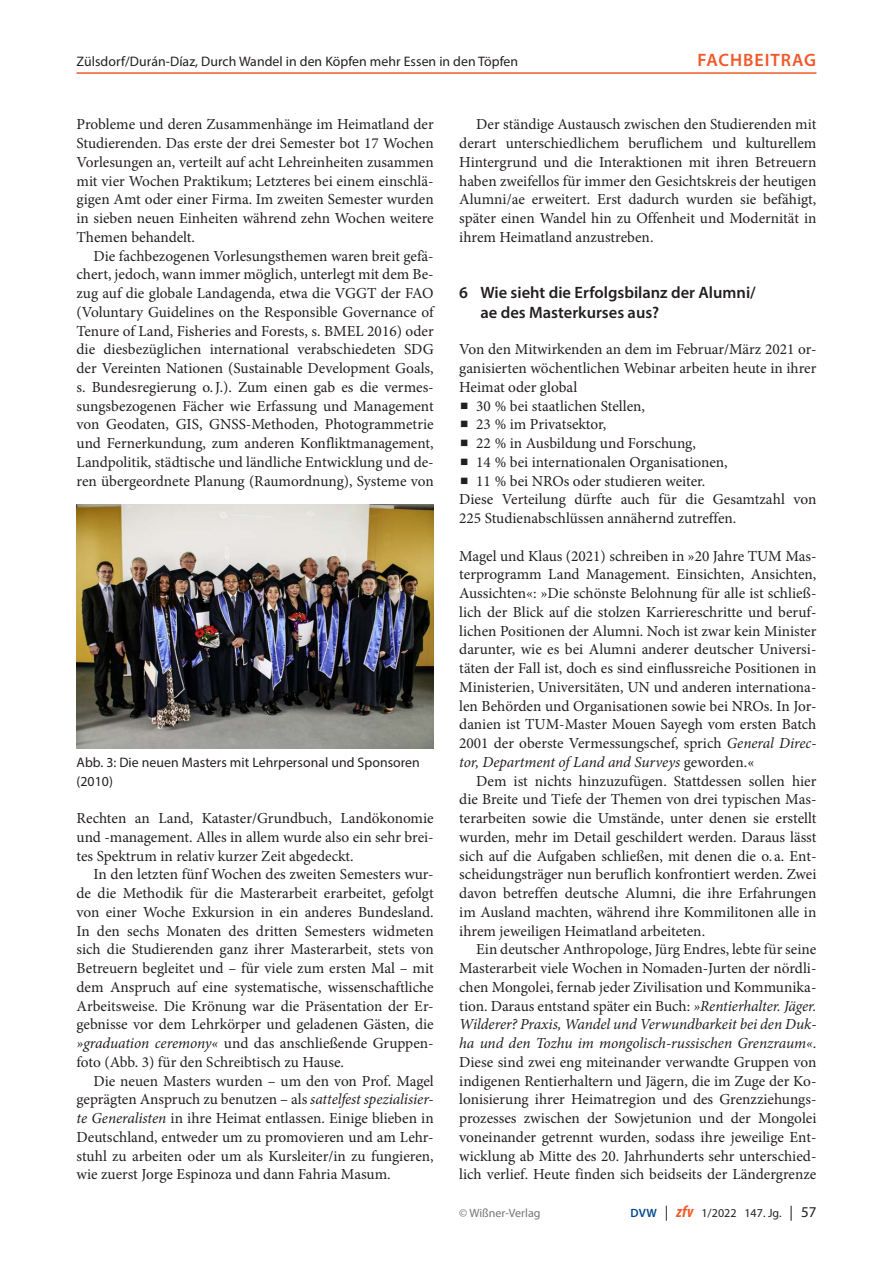
<style>
.page{position:relative;width:893px;height:1263px;background:#fff}
.page>*{position:absolute;margin:0;border:0;box-sizing:border-box;transform-origin:0 0}
.t1{font:600 18px "Myriad Pro";letter-spacing:.045em;color:#f15929}
._11_titel_1_2zg_GL-1{font:600 16.5px/20.2px "Myriad Pro";color:#231f20}
._01_normal{font:15.3px/18.8px "Minion Pro";color:#231f20;text-align:justify}
._01_normal_oEZ_AA{font:15.3px/18.8px "Minion Pro";letter-spacing:-.005em;color:#231f20;text-align:justify}
._01_normal_oEZ{font:15.3px/18.8px "Minion Pro";color:#231f20;text-align:justify}
._05_abb{font:13.8px/18.8px "Myriad Pro";letter-spacing:.005em;color:#231f20}
.t2{font:12px "Myriad Pro";letter-spacing:.005em;color:#231f20}
.t3{font:12px "Myriad Pro";color:#757679}
.s1{font-style:italic}
.s2{font-weight:600;color:#014990}
.s3{font-size:15px}
.s4{font-weight:700;font-style:italic;font-stretch:condensed;font-size:16.5px;color:#f15929}
</style>
<div class="page">
<img style="left:77px;top:504px;width:357px;height:244px">
<hr style="left:77px;top:72px;width:739px;height:2px;background:#f15929">
<p class="_05_abb" style="left:77px;top:52px;width:443px">Zülsdorf/Durán-Díaz, Durch Wandel in den Köpfen mehr Essen in den Töpfen</p>
<p class="t1" style="left:698px;top:48px;width:33px">Fachbe</p>
<p class="t1" style="left:765px;top:48px;width:53px">itrag</p>
<p class="_01_normal" style="left:77px;top:115px;width:359px">Probleme und deren Zusammenhänge im Heimatland der Studierenden. Das erste der drei Semester bot 17 Wochen Vorlesungen an, verteilt auf acht Lehreinheiten zusammen mit vier Wochen Praktikum; Letzteres bei einem einschlä&shy;gigen Amt oder einer Firma. Im zweiten Semester wurden in sieben neuen Einheiten während zehn Wochen weitere Themen behandelt.</p>
<p class="_01_normal" style="left:77px;top:246px;width:359px;text-indent:17px">Die fachbezogenen Vorlesungsthemen waren breit gefä&shy;chert, jedoch, wann immer möglich, unterlegt mit dem Be&shy;zug auf die globale Landagenda, etwa die VGGT der FAO (Voluntary Guidelines on the Responsible Governance of Tenure of Land, Fisheries and Forests, s. BMEL 2016) oder die diesbezüglichen international verabschiedeten SDG der Vereinten Nationen (Sustainable Development Goals, s. Bundesregierung o.J.). Zum einen gab es die vermes&shy;sungsbezogenen Fächer wie Erfassung und Management von Geodaten, GIS, GNSS-Methoden, Photogrammetrie und Fernerkundung, zum anderen Konfliktmanagement, Landpolitik, städtische und ländliche Entwicklung und de&shy;ren übergeordnete Planung (Raumordnung), Systeme von</p>
<p class="_05_abb" style="left:77px;top:753px;width:345px">Abb. 3: Die neuen Masters mit Lehrpersonal und Sponsoren (2010)</p>
<p class="_01_normal" style="left:77px;top:809px;width:359px">Rechten an Land, Kataster/Grundbuch, Landökonomie und -management. Alles in allem wurde also ein sehr brei&shy;tes Spektrum in relativ kurzer Zeit abgedeckt.</p>
<p class="_01_normal" style="left:77px;top:865px;width:359px;text-indent:17px">In den letzten fünf Wochen des zweiten Semesters wur&shy;de die Methodik für die Masterarbeit erarbeitet, gefolgt von einer Woche Exkursion in ein anderes Bundesland.<br>In den sechs Monaten des dritten Semesters widmeten sich die Studierenden ganz ihrer Masterarbeit, stets von Betreuern begleitet und – für viele zum ersten Mal – mit dem Anspruch auf eine systematische, wissenschaftliche Arbeitsweise. Die Krönung war die Präsentation der Er&shy;gebnisse vor dem Lehrkörper und geladenen Gästen, die <span class="s1">»graduation ceremony«</span> und das anschließende Gruppen&shy;foto (Abb. 3) für den Schreibtisch zu Hause.</p>
<p class="_01_normal" style="left:77px;top:1071px;width:359px;text-indent:17px">Die neuen Masters wurden – um den von Prof. Magel geprägten Anspruch zu benutzen – als <span class="s1">sattelfest spezialisier&shy;te Generalisten</span> in ihre Heimat entlassen. Einige blieben in Deutschland, entweder um zu promovieren und am Lehr&shy;stuhl zu arbeiten oder um als Kursleiter/in zu fungieren, wie zuerst Jorge Espinoza und dann Fahria Masum.</p>
<p class="_01_normal" style="left:459px;top:115px;width:359px;text-indent:17px">Der ständige Austausch zwischen den Studierenden mit derart unterschiedlichem beruflichem und kulturellem Hintergrund und die Interaktionen mit ihren Betreuern haben zweifellos für immer den Gesichtskreis der heutigen Alumni/ae erweitert. Erst dadurch wurden sie befähigt, später einen Wandel hin zu Offenheit und Modernität in ihrem Heimatland anzustreben.</p>
<p class="_11_titel_1_2zg_GL-1" style="left:480px;top:282px;width:277px;text-indent:-21px">6 Wie sieht die Erfolgsbilanz der Alumni/ ae des Masterkurses aus?</p>
<p class="_01_normal_oEZ" style="left:459px;top:340px;width:359px">Von den Mitwirkenden an dem im Februar/März 2021 or&shy;ganisierten wöchentlichen Webinar arbeiten heute in ihrer Heimat oder global</p>
<p class="_01_normal" style="left:476px;top:396px;width:170px">30 % bei staatlichen Stellen,</p>
<p class="_01_normal" style="left:476px;top:415px;width:132px">23 % im Privatsektor,</p>
<p class="_01_normal" style="left:476px;top:434px;width:221px">22 % in Ausbildung und Forschung,</p>
<p class="_01_normal" style="left:476px;top:453px;width:253px">14 % bei internationalen Organisationen,</p>
<p class="_01_normal" style="left:476px;top:471px;width:231px">11 % bei NROs oder studieren weiter.</p>
<p class="_01_normal_oEZ" style="left:459px;top:490px;width:359px">Diese Verteilung dürfte auch für die Gesamtzahl von<br>225 Studienabschlüssen annähernd zutreffen.</p>
<p class="_01_normal_oEZ_AA" style="left:459px;top:546px;width:359px">Magel und Klaus (2021) schreiben in »20 Jahre TUM Mas&shy;terprogramm Land Management. Einsichten, Ansichten, Aussichten«: »Die schönste Belohnung für alle ist schließ&shy;lich der Blick auf die stolzen Karriereschritte und beruf&shy;lichen Positionen der Alumni. Noch ist zwar kein Minister darunter, wie es bei Alumni anderer deutscher Universi&shy;täten der Fall ist, doch es sind einflussreiche Positionen in Ministerien, Universitäten, UN und anderen internationa&shy;len Behörden und Organisationen sowie bei NROs. In Jor&shy;danien ist TUM-Master Mouen Sayegh vom ersten Batch 2001 der oberste Vermessungschef, sprich <span class="s1">General Direc&shy;tor, Department of Land and Surveys</span> geworden.«</p>
<p class="_01_normal" style="left:459px;top:771px;width:359px;text-indent:17px">Dem ist nichts hinzuzufügen. Stattdessen sollen hier die Breite und Tiefe der Themen von drei typischen Mas&shy;terarbeiten sowie die Umstände, unter denen sie erstellt wurden, mehr im Detail geschildert werden. Daraus lässt sich auf die Aufgaben schließen, mit denen die o. a. Ent&shy;scheidungsträger nun beruflich konfrontiert werden. Zwei davon betreffen deutsche Alumni, die ihre Erfahrungen im Ausland machten, während ihre Kommilitonen alle in ihrem jeweiligen Heimatland arbeiteten.</p>
<p class="_01_normal" style="left:459px;top:940px;width:359px;text-indent:17px">Ein deutscher Anthropologe, Jürg Endres, lebte für seine Masterarbeit viele Wochen in Nomaden-Jurten der nördli&shy;chen Mongolei, fernab jeder Zivilisation und Kommunika&shy;tion. Daraus entstand später ein Buch: <span class="s1">»Rentierhalter. Jäger.<br>Wilderer? Praxis, Wandel und Verwundbarkeit bei den Duk&shy;ha und den Tozhu im mongolisch-russischen Grenzraum«</span>.<br>Diese sind zwei eng miteinander verwandte Gruppen von indigenen Rentierhaltern und Jägern, die im Zuge der Ko&shy;lonisierung ihrer Heimatregion und des Grenzziehungs&shy;prozesses zwischen der Sowjetunion und der Mongolei voneinander getrennt wurden, sodass ihre jeweilige Ent&shy;wicklung ab Mitte des 20. Jahrhunderts sehr unterschied&shy;lich verlief. Heute finden sich beidseits der Ländergrenze</p>
<p class="t3" style="left:459px;top:1205px;width:83px">© Wißner-Verlag</p>
<p class="t2" style="left:630px;top:1205px;width:188px"><span class="s2">DVW</span> <span class="s3">|</span> <span class="s4">zfv</span> 1/2022 147. Jg. <span class="s3">| 57</span></p>
</div>
